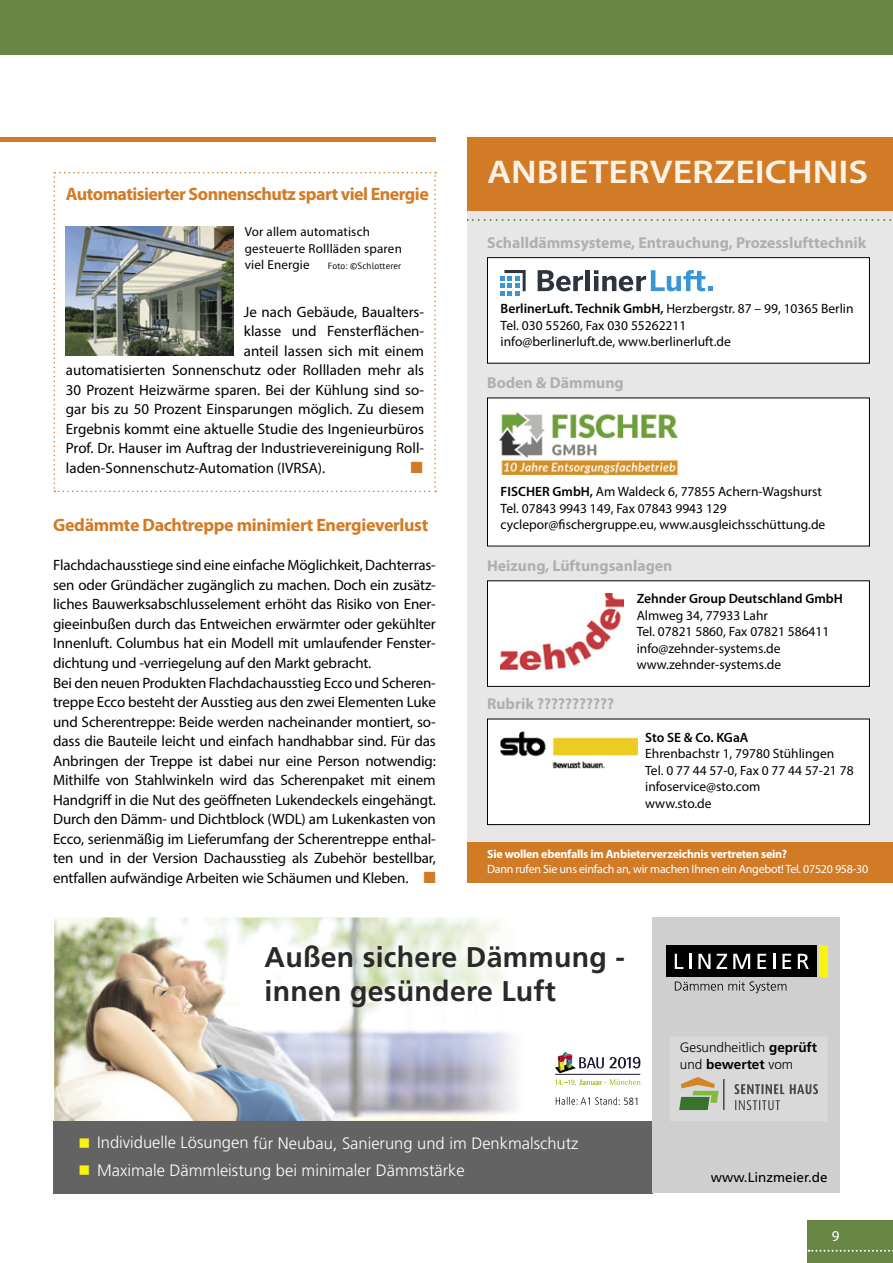
<style>
.page{position:relative;width:893px;height:1263px;background:#fff}
.page>*{position:absolute;margin:0;border:0;box-sizing:border-box;transform-origin:0 0}
.t1{font:600 33px "Myriad Pro";color:#fbf2e6;scale:1.15 1}
.t2{font:700 28.5px/34.2px "Frutiger LT";letter-spacing:.01em;color:#292929}
.t3{font:700 18px "Myriad Pro";letter-spacing:-.03em;color:#d27b27}
.t4{font:300 16.5px/27px "Frutiger LT";color:#fff}
.t5{font:700 15.75px "Myriad Pro";color:#afafaf}
.t6{font:15px/19.5px "Myriad Pro";letter-spacing:-.01em;color:#000}
.t7{font:15px "Myriad Pro";color:#fff}
.t8{font:15px "European Pi Three";color:#d27b27}
.t9{font:13.5px/16.5px "Myriad Pro";color:#000}
.t10{font:600 13.5px "Myriad Pro";color:#000}
.t11{font:300 13.5px/16.8px "Frutiger LT";color:#000}
.t12{font:13.5px "Frutiger LT";color:#000}
.t13{font:13.05px/16.5px "Myriad Pro";letter-spacing:.015em;color:#000}
.t14{font:12px "Myriad Pro";letter-spacing:-.02em;color:#fff}
.t15{font:700 12px "Myriad Pro";letter-spacing:-.02em;color:#fff}
.t16{font:9px "PT Sans";letter-spacing:.015em;color:#000}
.s1{font-family:"European Pi Three";color:#d27b27}
.s2{font-weight:600}
.s3{font-weight:700}
</style>
<div class="page">
<div style="left:0;top:0;width:893px;height:54px;background:#688644"></div>
<div style="left:808px;top:1220px;width:85px;height:43px;background:#688644"></div>
<svg style="left:808px;top:1250px;width:85px;height:2px"></svg>
<div style="left:468px;top:206px;width:425px;height:674px;background:#e7e7e7"></div>
<div style="left:468px;top:137px;width:425px;height:73px;background:#d27b27"></div>
<div style="left:468px;top:842px;width:425px;height:40px;background:#d27b27"></div>
<svg style="left:468px;top:219px;width:424px;height:2px"></svg>
<div style="left:487px;top:258px;width:382px;height:105px;background:#fff"></div>
<div style="left:487px;top:257px;width:383px;height:107px;border:1px solid #000"></div>
<svg style="left:538px;top:270px;width:45px;height:21px"></svg>
<div style="left:585px;top:270px;width:5px;height:21px;background:#2c343f"></div>
<svg style="left:500px;top:270px;width:26px;height:26px"></svg>
<svg style="left:594px;top:270px;width:118px;height:21px"></svg>
<div style="left:487px;top:398px;width:382px;height:148px;background:#fff"></div>
<img style="left:500px;top:411px;width:179px;height:63px">
<div style="left:487px;top:581px;width:382px;height:105px;background:#fff"></div>
<div style="left:487px;top:580px;width:383px;height:107px;border:1px solid #000"></div>
<div style="left:487px;top:719px;width:382px;height:105px;background:#fff"></div>
<div style="left:487px;top:719px;width:383px;height:106px;border:1px solid #000"></div>
<img style="left:501px;top:593px;width:122px;height:77px">
<img style="left:501px;top:731px;width:136px;height:38px">
<hr style="left:0;top:137px;width:436px;height:4px;background:#d27b27">
<img style="left:54px;top:917px;width:561px;height:204px">
<div style="left:53px;top:1121px;width:600px;height:73px;background:#636363"></div>
<div style="left:653px;top:917px;width:187px;height:276px;background:#cfcfcf"></div>
<svg style="left:679px;top:1077px;width:139px;height:34px"></svg>
<hr style="left:724px;top:1079px;width:1px;height:31px;background:#000">
<svg style="left:675px;top:981px;width:111px;height:12px"></svg>
<div style="left:666px;top:945px;width:150px;height:32px;background:#000"></div>
<svg style="left:675px;top:954px;width:8px;height:15px"></svg>
<svg style="left:689px;top:954px;width:2px;height:15px"></svg>
<svg style="left:698px;top:954px;width:12px;height:15px"></svg>
<svg style="left:716px;top:954px;width:11px;height:15px"></svg>
<svg style="left:733px;top:954px;width:17px;height:15px"></svg>
<svg style="left:757px;top:954px;width:9px;height:15px"></svg>
<svg style="left:773px;top:954px;width:2px;height:15px"></svg>
<svg style="left:782px;top:954px;width:9px;height:15px"></svg>
<svg style="left:798px;top:954px;width:11px;height:15px"></svg>
<div style="left:819px;top:945px;width:8px;height:32px;background:#f7f410"></div>
<hr style="left:555px;top:1074px;width:85px;height:1px;background:#161833">
<svg style="left:579px;top:1057px;width:25px;height:11px"></svg>
<img style="left:555px;top:1064px;width:21px;height:9px">
<svg style="left:558px;top:1052px;width:14px;height:19px"></svg>
<svg style="left:555px;top:1079px;width:85px;height:6px"></svg>
<svg style="left:610px;top:1057px;width:30px;height:11px"></svg>
<img style="left:556px;top:1097px;width:59px;height:8px">
<svg style="left:54px;top:172px;width:382px;height:320px"></svg>
<img style="left:66px;top:227px;width:168px;height:129px">
<p class="t3" style="left:66px;top:182px;width:364px">Automatisierter Sonnenschutz spart viel Energie</p>
<p class="t13" style="left:245px;top:223px;width:159px">Vor allem automatisch gesteuerte Rollläden sparen viel Energie</p>
<p class="t16" style="left:328px;top:260px;width:75px">Foto: ©Schlotterer</p>
<p class="t6" style="left:244px;top:302px;width:182px">Je nach Gebäude, Baualters-</p>
<p class="t6" style="left:244px;top:321px;width:182px">klasse und Fensterflächen-</p>
<p class="t6" style="left:244px;top:341px;width:182px">anteil lassen sich mit einem</p>
<p class="t6" style="left:66px;top:360px;width:360px">automatisierten Sonnenschutz oder Rollladen mehr als</p>
<p class="t6" style="left:66px;top:380px;width:360px">30 Prozent Heizwärme sparen. Bei der Kühlung sind so-</p>
<p class="t6" style="left:66px;top:399px;width:360px">gar bis zu 50 Prozent Einsparungen möglich. Zu diesem</p>
<p class="t6" style="left:66px;top:419px;width:360px">Ergebnis kommt eine aktuelle Studie des Ingenieurbüros</p>
<p class="t6" style="left:66px;top:438px;width:360px">Prof. Dr. Hauser im Auftrag der Industrievereinigung Roll-</p>
<p class="t6" style="left:66px;top:458px;width:261px">laden-Sonnenschutz-Automation (IVRSA).</p>
<p class="t8" style="left:411px;top:458px;width:14px">M</p>
<p class="t3" style="left:53px;top:514px;width:377px">Gedämmte Dachtreppe minimiert Energieverlust</p>
<p class="t6" style="left:53px;top:555px;width:384px">Flachdachausstiege sind eine einfache Möglichkeit, Dachterras&shy;sen oder Gründächer zugänglich zu machen. Doch ein zusätz&shy;liches Bauwerksabschlusselement erhöht das Risiko von Ener&shy;gieeinbußen durch das Entweichen erwärmter oder gekühlter Innenluft. Columbus hat ein Modell mit umlaufender Fenster&shy;dichtung und -verriegelung auf den Markt gebracht.<br>Bei den neuen Produkten Flachdachausstieg Ecco und Scheren&shy;treppe Ecco besteht der Ausstieg aus den zwei Elementen Luke und Scherentreppe: Beide werden nacheinander montiert, so&shy;dass die Bauteile leicht und einfach handhabbar sind. Für das Anbringen der Treppe ist dabei nur eine Person notwendig:<br>Mithilfe von Stahlwinkeln wird das Scherenpaket mit einem Handgriff in die Nut des geöffneten Lukendeckels eingehängt.<br>Durch den Dämm- und Dichtblock (WDL) am Lukenkasten von Ecco, serienmäßig im Lieferumfang der Scherentreppe enthal&shy;ten und in der Version Dachausstieg als Zubehör bestellbar, entfallen aufwändige Arbeiten wie Schäumen und Kleben. <span class="s1">M</span></p>
<h1 class="t1" style="left:487px;top:151px;width:333px">ANBIETERVERZEICHNIS</h1>
<p class="t5" style="left:487px;top:232px;width:381px">Schalldämmsysteme, Entrauchung, Prozesslufttechnik</p>
<p class="t9" style="left:501px;top:300px;width:354px"><span class="s2">BerlinerLuft. Technik GmbH,</span> Herzbergstr. 87 – 99, 10365 Berlin<br>Tel. 030 55260, Fax 030 55262211<br>info@berlinerluft.de, www.berlinerluft.de</p>
<p class="t5" style="left:487px;top:373px;width:138px">Boden &amp; Dämmung</p>
<p class="t9" style="left:501px;top:483px;width:326px"><span class="s2">FISCHER GmbH,</span> Am Waldeck 6, 77855 Achern-Wagshurst<br>Tel. 07843 9943 149, Fax 07843 9943 129 cyclepor@fischergruppe.eu, www.ausgleichsschüttung.de</p>
<p class="t5" style="left:487px;top:555px;width:187px">Heizung, Lüftungsanlagen</p>
<p class="t5" style="left:487px;top:694px;width:129px">Rubrik ???????????</p>
<p class="t10" style="left:637px;top:590px;width:208px">Zehnder Group Deutschland GmbH</p>
<p class="t9" style="left:637px;top:607px;width:194px">Almweg 34, 77933 Lahr<br>Tel. 07821 5860, Fax 07821 586411 info@zehnder-systems.de www.zehnder-systems.de</p>
<p class="t10" style="left:645px;top:728px;width:105px">Sto SE &amp; Co. KGaA</p>
<p class="t9" style="left:645px;top:745px;width:210px">Ehrenbachstr 1, 79780 Stühlingen<br>Tel. 0 77 44 57-0, Fax 0 77 44 57-21 78 infoservice@sto.com<br>www.sto.de</p>
<p class="t15" style="left:487px;top:846px;width:302px">Sie wollen ebenfalls im Anbieterverzeichnis vertreten sein?</p>
<p class="t14" style="left:487px;top:861px;width:383px">Dann rufen Sie uns einfach an, wir machen Ihnen ein Angebot! Tel. 07520 958-30</p>
<h2 class="t2" style="left:264px;top:940px;width:362px">Außen sichere Dämmung - innen gesündere Luft</h2>
<p class="t4" style="left:97px;top:1130px;width:483px">Individuelle Lösungen für Neubau, Sanierung und im Denkmalschutz<br>Maximale Dämmleistung bei minimaler Dämmstärke</p>
<p class="t11" style="left:680px;top:1039px;width:139px">Gesundheitlich <span class="s3">geprüft </span>und <span class="s3">bewertet</span> vom</p>
<p class="t12" style="left:711px;top:1170px;width:118px">www.Linzmeier.de</p>
<p class="t7" style="left:832px;top:1226px;width:9px">9</p>
</div>
